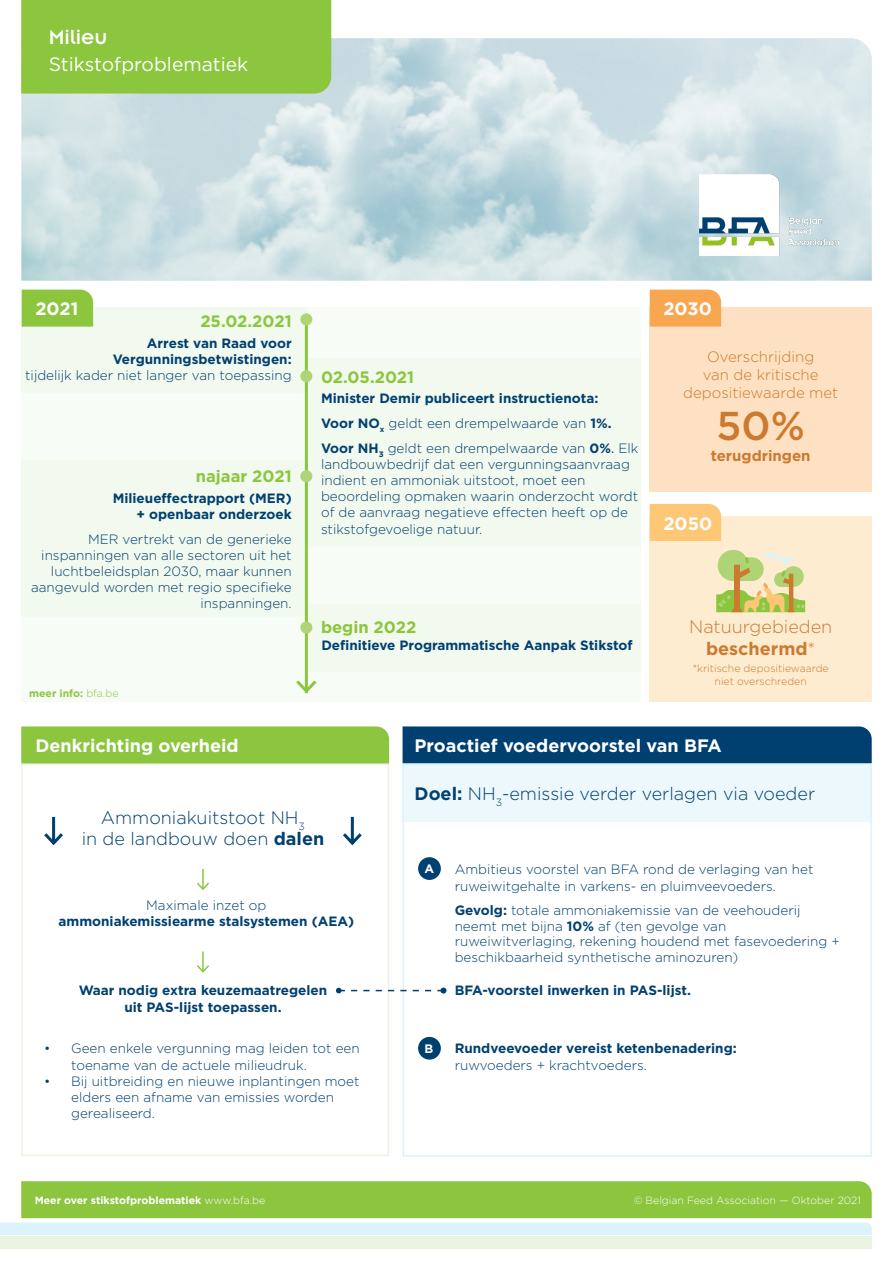
<style>
.page{position:relative;width:893px;height:1263px;background:#fff}
.page>*{position:absolute;margin:0;border:0;box-sizing:border-box;transform-origin:0 0}
.t1{font:500 40.2px "Gotham";color:#cc7a2f}
.t2{font:22.5px "Insignia LT Std";color:#fff}
.t3{font:19.35px "Gotham";color:#fff}
.broodtekst{font:300 18px "Gotham";color:#004071}
.t4{font:700 18px "Gotham";color:#fff}
.broodtekst-2{font:300 18px/21.6px "Gotham";color:#cc7a2f;text-align:center}
.broodtekst-3{font:700 16.5px "Gotham";color:#8bc63e}
.broodtekst-4{font:300 15px/18px "Gotham";color:#cc7a2f;text-align:center}
.broodtekst-5{font:700 15px "Gotham";color:#cc7a2f}
.broodtekst-6{font:300 13.5px/16.2px "Gotham";color:#004071}
.broodtekst-7{font:700 13.5px/16.2px "Gotham";color:#004071;text-align:right}
.t5{font:700 12.3px "Gotham";color:#fff}
.broodtekst-8{font:300 10.5px/12.6px "Gotham";color:#cc7a2f;text-align:center}
.t6{font:700 10.5px "Gotham";color:#fff}
.t7{font:300 10.5px "Gotham";color:#fff}
.t8{font:700 10.5px "Gotham";color:#8bc63e}
.s1{font-weight:700}
.s2{font-weight:400}
.s3{font-weight:300}
</style>
<div class="page">
<div style="left:650px;top:307px;width:222px;height:185px;background:#fee1c2"></div>
<div style="left:22px;top:307px;width:619px;height:395px;background:#f8fcf7"></div>
<div style="left:650px;top:516px;width:222px;height:186px;background:#feecd1"></div>
<div style="left:306px;top:359px;width:335px;height:188px;background:#f2f9ee"></div>
<div style="left:21px;top:307px;width:287px;height:86px;background:#f2f9ee"></div>
<div style="left:307px;top:604px;width:334px;height:68px;background:#f2f9ee"></div>
<hr style="left:305px;top:318px;width:3px;height:375px;background:#8bc63e">
<svg style="left:296px;top:677px;width:21px;height:17px"></svg>
<div style="left:22px;top:460px;width:286px;height:156px;background:#f2f9ee"></div>
<div style="left:300px;top:621px;width:12px;height:12px;background:#aed475;border-radius:50%"></div>
<div style="left:300px;top:470px;width:12px;height:12px;background:#aed475;border-radius:50%"></div>
<div style="left:300px;top:370px;width:12px;height:12px;background:#aed475;border-radius:50%"></div>
<div style="left:300px;top:313px;width:12px;height:12px;background:#aed475;border-radius:50%"></div>
<svg style="left:716px;top:550px;width:89px;height:62px"></svg>
<div style="left:0;top:1236px;width:872px;height:12px;background:#eaf4e3"></div>
<svg style="left:0;top:1181px;width:872px;height:54px;background:#a9d57d"></svg>
<div style="left:21px;top:763px;width:368px;height:393px;border:2px solid #eaf4e3"></div>
<div style="left:21px;top:726px;width:368px;height:37px;background:#8bc63e"></div>
<svg style="left:343px;top:816px;width:19px;height:30px"></svg>
<svg style="left:44px;top:816px;width:19px;height:30px"></svg>
<hr style="left:202px;top:951px;width:2px;height:21px;background:#8bc63e">
<svg style="left:197px;top:963px;width:12px;height:10px"></svg>
<hr style="left:202px;top:869px;width:2px;height:20px;background:#8bc63e">
<svg style="left:197px;top:881px;width:12px;height:9px"></svg>
<div style="left:403px;top:726px;width:469px;height:37px;background:#004071"></div>
<div style="left:403px;top:763px;width:469px;height:59px;background:#edf8fd"></div>
<div style="left:418px;top:857px;width:23px;height:23px;background:#004071;border-radius:50%"></div>
<div style="left:418px;top:1037px;width:23px;height:22px;background:#004071;border-radius:50%"></div>
<div style="left:22px;top:290px;width:71px;height:37px;background:#8bc63e"></div>
<div style="left:650px;top:290px;width:71px;height:37px;background:#f9a650"></div>
<div style="left:650px;top:504px;width:71px;height:37px;background:#fdc776"></div>
<div style="left:21px;top:0;width:310px;height:94px;background:#8bc63e"></div>
<img style="left:699px;top:175px;width:140px;height:80px">
<svg style="left:336px;top:987px;width:110px;height:6px"></svg>
<p class="t2" style="left:49px;top:25px;width:60px">Milieu</p>
<p class="t3" style="left:49px;top:52px;width:201px">Stikstofproblematiek</p>
<p class="t4" style="left:35px;top:297px;width:44px">2021</p>
<p class="t4" style="left:663px;top:297px;width:50px">2030</p>
<p class="broodtekst-3" style="left:200px;top:310px;width:93px">25.02.2021</p>
<p class="broodtekst-7" style="left:113px;top:335px;width:180px">Arrest van Raad voor<br>Vergunningsbetwistingen:</p>
<p class="broodtekst-6" style="left:25px;top:367px;width:268px">tijdelijk kader niet langer van toepassing</p>
<p class="broodtekst-3" style="left:321px;top:367px;width:95px">02.05.2021</p>
<p class="broodtekst-7" style="left:321px;top:390px;width:279px">Minister Demir publiceert instructienota:</p>
<p class="broodtekst-6" style="left:321px;top:415px;width:292px"><span class="s1">Voor NO</span><sub>x</sub> geldt een drempelwaarde van <span class="s1">1%.</span></p>
<p class="broodtekst-6" style="left:321px;top:439px;width:319px"><span class="s1">Voor NH</span><sub>3</sub> geldt een drempelwaarde van <span class="s1">0%</span><span class="s2">.</span> Elk landbouwbedrijf dat een vergunningsaanvraag indient en ammoniak uitstoot, moet een beoordeling opmaken waarin onderzocht wordt of de aanvraag negatieve effecten heeft op de stikstofgevoelige natuur.</p>
<p class="broodtekst-4" style="left:683px;top:347px;width:157px">Overschrijding<br>van de kritische depositiewaarde met</p>
<p class="t1" style="left:716px;top:399px;width:90px">50%</p>
<p class="broodtekst-5" style="left:711px;top:446px;width:101px">terugdringen</p>
<p class="broodtekst-3" style="left:196px;top:465px;width:97px">najaar 2021</p>
<p class="broodtekst-7" style="left:113px;top:490px;width:180px">Milieueffectrapport (MER)</p>
<p class="broodtekst-7" style="left:137px;top:506px;width:157px">+ openbaar onderzoek</p>
<p class="broodtekst-6" style="left:31px;top:530px;width:262px;text-align:right">MER vertrekt van de generieke inspanningen van alle sectoren uit het luchtbeleidsplan 2030, maar kunnen aangevuld worden met regio specifieke inspanningen.</p>
<p class="t4" style="left:663px;top:511px;width:50px">2050</p>
<p class="t8" style="left:29px;top:687px;width:91px">meer info: <span class="s3">bfa.be</span></p>
<p class="t4" style="left:35px;top:734px;width:205px">Denkrichting overheid</p>
<p class="broodtekst-3" style="left:321px;top:617px;width:97px">begin 2022</p>
<p class="broodtekst-2" style="left:689px;top:616px;width:145px">Natuurgebieden <span class="s1">beschermd</span>*</p>
<p class="broodtekst-8" style="left:693px;top:662px;width:138px">*kritische depositiewaarde niet overschreden</p>
<p class="broodtekst-7" style="left:321px;top:637px;width:313px">Definitieve Programmatische Aanpak Stikstof</p>
<p class="t4" style="left:415px;top:734px;width:309px">Proactief voedervoorstel van BFA</p>
<p class="broodtekst" style="left:415px;top:782px;width:402px"><span class="s1">Doel:</span> NH<sub>3</sub>-emissie verder verlagen via voeder</p>
<p class="broodtekst" style="left:101px;top:806px;width:206px">Ammoniakuitstoot NH<sub>3</sub></p>
<p class="broodtekst" style="left:82px;top:827px;width:244px">in de landbouw doen <span class="s1">dalen</span></p>
<p class="broodtekst-7" style="left:59px;top:897px;width:297px;text-align:center"><span class="s3">Maximale inzet op<br></span>ammoniakemissiearme stalsystemen (AEA)</p>
<p class="broodtekst-7" style="left:79px;top:982px;width:250px">Waar nodig extra keuzemaatregelen</p>
<p class="broodtekst-7" style="left:124px;top:999px;width:159px">uit PAS-lijst toepassen.</p>
<p class="broodtekst-6" style="left:71px;top:1040px;width:290px;text-indent:-27px">• Geen enkele vergunning mag leiden tot een toename van de actuele milieudruk.</p>
<p class="broodtekst-6" style="left:71px;top:1073px;width:290px;text-indent:-27px">• Bij uitbreiding en nieuwe inplantingen moet elders een afname van emissies worden gerealiseerd.</p>
<p class="t5" style="left:424px;top:861px;width:11px">A</p>
<p class="t5" style="left:424px;top:1041px;width:10px">B</p>
<p class="broodtekst-6" style="left:455px;top:861px;width:360px">Ambitieus voorstel van BFA rond de verlaging van het ruweiwitgehalte in varkens- en pluimveevoeders.</p>
<p class="broodtekst-6" style="left:455px;top:902px;width:387px;line-height:15.8px"><span class="s1">Gevolg:</span> totale ammoniakemissie van de veehouderij neemt met bijna <span class="s1">10%</span> af (ten gevolge van ruweiwitverlaging, rekening houdend met fasevoedering + beschikbaarheid synthetische aminozuren)</p>
<p class="broodtekst-7" style="left:455px;top:982px;width:238px">BFA-voorstel inwerken in PAS-lijst.</p>
<p class="broodtekst-7" style="left:455px;top:1040px;width:284px">Rundveevoeder vereist ketenbenadering:</p>
<p class="broodtekst-6" style="left:455px;top:1056px;width:194px">ruwvoeders + krachtvoeders.</p>
<p class="t6" style="left:35px;top:1193px;width:232px">Meer over stikstofproblematiek <span class="s3">www.bfa.be</span></p>
<p class="t7" style="left:634px;top:1193px;width:229px">© Belgian Feed Association — Oktober 2021</p>
</div>
